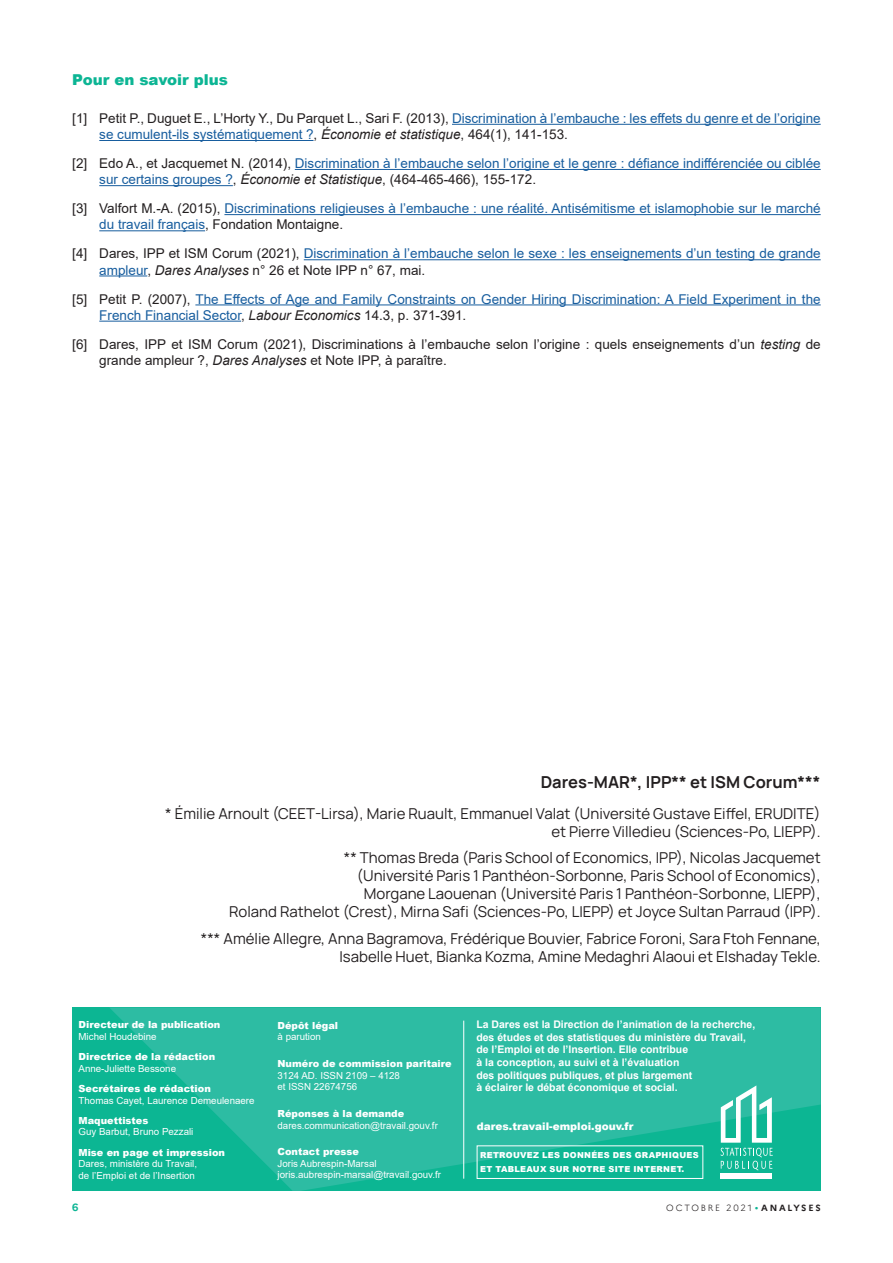
<style>
.page{position:relative;width:893px;height:1263px;background:#fff}
.page>*{position:absolute;margin:0;border:0;box-sizing:border-box;transform-origin:0 0}
.t1{font:700 16.5px "Manrope";color:#231f20}
.t2{font:15px/18px "Manrope";color:#231f20;text-align:right}
.t3{font:900 15px "Arial";color:#0cb594}
.t4{font:13.5px/16.2px "Arial";color:#175d9e}
.t5{font:13.5px/16.2px "Arial";color:#231f20}
.t6{font:700 10.5px/12.6px "Arial";color:#fff}
.t7{font:900 10.5px "Arial";color:#fff}
.t8{font:700 10.5px "Marianne";color:#0cb594}
.t9{font:9.75px/11.7px "Arial";color:#fff}
.t10{font:900 9.75px "Arial";color:#fff}
.t11{font:300 9px "Marianne";letter-spacing:.2em;color:#231f20}
.t12{font:900 8.25px/13.5px "Arial";letter-spacing:.035em;color:#fff}
.s1{color:#231f20}
.s2{font-style:italic;color:#231f20}
.s3{font-style:italic}
.s4{font-family:"Manrope";font-weight:700;color:#0cb594}
.s5{font-weight:700}
</style>
<div class="page">
<div style="left:72px;top:1007px;width:749px;height:184px;background:#0cb693"></div>
<svg style="left:110px;top:1007px;width:711px;height:184px;fill:#2dbca3"></svg>
<hr style="left:463px;top:1021px;width:1px;height:158px;background:#fff">
<div style="left:477px;top:1145px;width:226px;height:34px;border:1px solid #fff"></div>
<div style="left:721px;top:1174px;width:51px;height:5px;background:#fff"></div>
<svg style="left:720px;top:1085px;width:53px;height:85px"></svg>
<hr style="left:452px;top:124px;width:369px;height:1px;background:#175d9e">
<hr style="left:99px;top:140px;width:214px;height:1px;background:#175d9e">
<hr style="left:295px;top:169px;width:526px;height:1px;background:#175d9e">
<hr style="left:99px;top:185px;width:134px;height:1px;background:#175d9e">
<hr style="left:224px;top:214px;width:597px;height:1px;background:#175d9e">
<hr style="left:99px;top:230px;width:106px;height:1px;background:#175d9e">
<hr style="left:304px;top:259px;width:517px;height:1px;background:#175d9e">
<hr style="left:99px;top:275px;width:48px;height:1px;background:#175d9e">
<hr style="left:195px;top:304px;width:626px;height:1px;background:#175d9e">
<hr style="left:99px;top:321px;width:142px;height:1px;background:#175d9e">
<p class="t3" style="left:72px;top:69px;width:157px">Pour en savoir plus</p>
<p class="t4" style="left:99px;top:110px;width:723px;text-indent:-27px"><span class="s1">[1] Petit P., Duguet E., L’Horty Y., Du Parquet L., Sari F. (2013),</span> Discrimination à l’embauche : les effets du genre et de l’origine se cumulent-ils systématiquement ?<span class="s1">,</span> <span class="s2">Économie et statistique</span><span class="s1">, 464(1), 141-153.</span></p>
<p class="t4" style="left:99px;top:155px;width:723px;text-indent:-27px"><span class="s1">[2] Edo A., et Jacquemet N. (2014),</span> Discrimination à l’embauche selon l’origine et le genre : défiance indifférenciée ou ciblée sur certains groupes ?<span class="s1">,</span> <span class="s2">Économie et Statistique</span><span class="s1">, (464-465-466), 155-172.</span></p>
<p class="t4" style="left:99px;top:200px;width:723px;text-indent:-27px"><span class="s1">[3] Valfort M.-A. (2015),</span> Discriminations religieuses à l’embauche : une réalité. Antisémitisme et islamophobie sur le marché du travail français<span class="s1">, Fondation Montaigne.</span></p>
<p class="t4" style="left:99px;top:245px;width:723px;text-indent:-27px"><span class="s1">[4] Dares, IPP et ISM Corum (2021),</span> Discrimination à l’embauche selon le sexe : les enseignements d’un testing de grande ampleur<span class="s1">,</span> <span class="s2">Dares Analyses</span> <span class="s1">n° 26 et Note IPP n° 67, mai.</span></p>
<p class="t4" style="left:99px;top:291px;width:723px;text-indent:-27px"><span class="s1">[5] Petit P. (2007),</span> The Effects of Age and Family Constraints on Gender Hiring Discrimination: A Field Experiment in the<br>French Financial Sector<span class="s1">,</span> <span class="s2">Labour Economics</span> <span class="s1">14.3, p. 371-391.</span></p>
<p class="t5" style="left:99px;top:336px;width:723px;text-indent:-27px">[6] Dares, IPP et ISM Corum (2021), Discriminations à l’embauche selon l’origine : quels enseignements d’un <span class="s3">testing</span> de grande ampleur ?, <span class="s3">Dares Analyses</span> et Note IPP, à paraître.</p>
<p class="t1" style="left:541px;top:770px;width:281px">Dares-MAR*, IPP** et ISM Corum***</p>
<p class="t2" style="left:165px;top:804px;width:657px">* Émilie Arnoult (CEET-Lirsa), Marie Ruault, Emmanuel Valat (Université Gustave Eiffel, ERUDITE) et Pierre Villedieu (Sciences-Po, LIEPP).</p>
<p class="t2" style="left:229px;top:848px;width:593px">** Thomas Breda (Paris School of Economics, IPP), Nicolas Jacquemet<br>(Université Paris 1 Panthéon-Sorbonne, Paris School of Economics),<br>Morgane Laouenan (Université Paris 1 Panthéon-Sorbonne, LIEPP),<br>Roland Rathelot (Crest), Mirna Safi (Sciences-Po, LIEPP) et Joyce Sultan Parraud (IPP).</p>
<p class="t2" style="left:201px;top:929px;width:621px">*** Amélie Allegre, Anna Bagramova, Frédérique Bouvier, Fabrice Foroni, Sara Ftoh Fennane,<br>Isabelle Huet, Bianka Kozma, Amine Medaghri Alaoui et Elshaday Tekle.</p>
<p class="t10" style="left:79px;top:1017px;width:143px">Directeur de la publication</p>
<p class="t9" style="left:79px;top:1030px;width:80px">Michel Houdebine</p>
<p class="t10" style="left:79px;top:1049px;width:138px">Directrice de la rédaction</p>
<p class="t9" style="left:79px;top:1062px;width:99px">Anne-Juliette Bessone</p>
<p class="t10" style="left:79px;top:1081px;width:134px">Secrétaires de rédaction</p>
<p class="t9" style="left:79px;top:1094px;width:178px">Thomas Cayet, Laurence Demeulenaere</p>
<p class="t10" style="left:79px;top:1113px;width:71px">Maquettistes</p>
<p class="t9" style="left:79px;top:1126px;width:116px">Guy Barbut, Bruno Pezzali</p>
<p class="t10" style="left:79px;top:1145px;width:148px">Mise en page et impression</p>
<p class="t9" style="left:79px;top:1158px;width:120px">Dares, ministère du Travail, de l’Emploi et de l’Insertion</p>
<p class="t10" style="left:278px;top:1018px;width:62px">Dépôt légal</p>
<p class="t9" style="left:278px;top:1031px;width:45px">à parution</p>
<p class="t10" style="left:278px;top:1056px;width:176px">Numéro de commission paritaire</p>
<p class="t9" style="left:278px;top:1069px;width:124px">3124 AD. ISSN 2109 – 4128 et ISSN 22674756</p>
<p class="t10" style="left:278px;top:1106px;width:128px">Réponses à la demande</p>
<p class="t9" style="left:278px;top:1119px;width:162px">dares.communication@travail.gouv.fr</p>
<p class="t10" style="left:278px;top:1144px;width:83px">Contact presse</p>
<p class="t9" style="left:278px;top:1157px;width:165px">Joris Aubrespin-Marsal joris.aubrespin-marsal@travail.gouv.fr</p>
<p class="t6" style="left:476px;top:1018px;width:280px">La Dares est la Direction de l’animation de la recherche, des études et des statistiques du ministère du Travail, de l’Emploi et de l’Insertion. Elle contribue<br>à la conception, au suivi et à l’évaluation<br>des politiques publiques, et plus largement<br>à éclairer le débat économique et social.</p>
<p class="t7" style="left:477px;top:1118px;width:158px">dares.travail-emploi.gouv.fr</p>
<p class="t12" style="left:480px;top:1148px;width:220px">RETROUVEZ LES DONNÉES DES GRAPHIQUES<br>ET TABLEAUX SUR NOTRE SITE INTERNET.</p>
<p class="t8" style="left:72px;top:1201px;width:8px">6</p>
<p class="t11" style="left:666px;top:1203px;width:156px">OCTOBRE 2021<span class="s4">•</span><span class="s5">ANALYSES</span></p>
</div>
